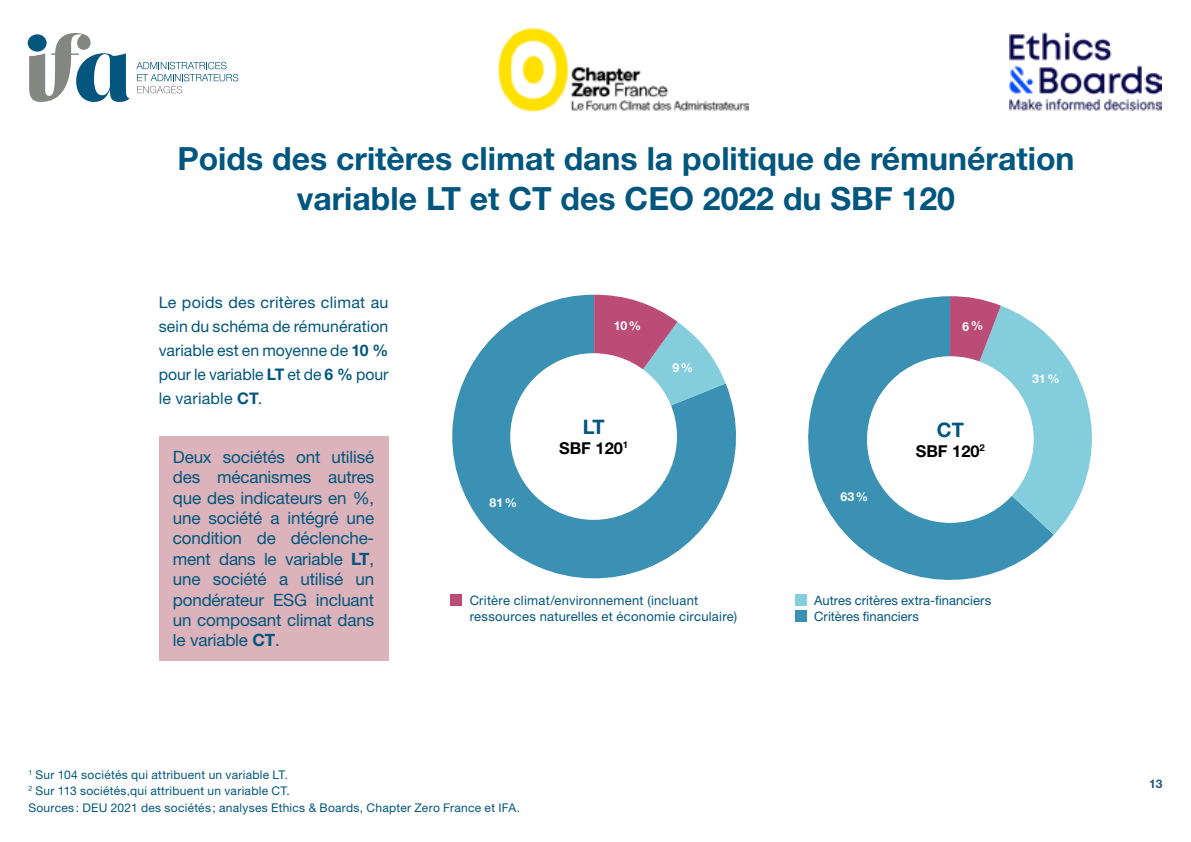
<style>
.page{position:relative;width:1191px;height:842px;background:#fff}
.page>*{position:absolute;margin:0;border:0;box-sizing:border-box;transform-origin:0 0}
.t1{font:700 32px/40px "Helvetica Neue LT Std";color:#00567e;text-align:center}
.t2{font:700 20px "Helvetica Neue LT Std";color:#00567e}
.t3{font:17px/20.4px "Helvetica Neue LT Std";letter-spacing:-.01em;color:#00567e;text-align:justify}
.t4{font:700 16.4px "Helvetica Neue LT Std";color:#000}
.t5{font:16px/24px "Helvetica Neue LT Std";color:#00567e;text-align:justify}
.t6{font:13px/16px "Helvetica Neue LT Std";letter-spacing:.015em;color:#00567e}
.t7{font:700 12.4px "Helvetica Neue LT Std";color:#fff}
.t8{font:12px/16px "Helvetica Neue LT Std";letter-spacing:.02em;color:#00567e}
.t9{font:700 12px "Helvetica Neue LT Std";color:#23567c}
.s1{font-weight:700}
</style>
<div class="page">
<img style="left:1009px;top:32px;width:152px;height:79px">
<svg style="left:29px;top:33px;width:101px;height:69px"></svg>
<svg style="left:136px;top:62px;width:102px;height:31px"></svg>
<img style="left:498px;top:28px;width:251px;height:84px">
<svg style="left:806px;top:296px;width:247px;height:299px;fill:#3a91b3"></svg>
<svg style="left:450px;top:295px;width:286px;height:302px;fill:#3a91b3"></svg>
<svg style="left:594px;top:295px;width:131px;height:141px"></svg>
<div style="left:451px;top:594px;width:11px;height:11px;background:#bb4c75"></div>
<div style="left:795px;top:594px;width:11px;height:11px;background:#83cddc"></div>
<div style="left:795px;top:610px;width:11px;height:11px;background:#3a91b3"></div>
<div style="left:867px;top:356px;width:166px;height:167px;background:#fff;border-radius:50%"></div>
<div style="left:510px;top:353px;width:167px;height:167px;background:#fff;border-radius:50%"></div>
<div style="left:159px;top:436px;width:229px;height:225px;background:#dcb3ba"></div>
<svg style="left:950px;top:296px;width:142px;height:239px"></svg>
<h1 class="t1" style="left:177px;top:138px;width:898px">Poids des critères climat dans la politique de rémunération variable LT et CT des CEO 2022 du SBF 120</h1>
<p class="t5" style="left:159px;top:290px;width:231px">Le poids des critères climat au sein du schéma de rémunération variable est en moyenne de <span class="s1">10 % </span>pour le variable <span class="s1">LT</span> et de <span class="s1">6 %</span> pour le variable <span class="s1">CT</span>.</p>
<p class="t3" style="left:173px;top:446px;width:203px">Deux sociétés ont utilisé des mécanismes autres que des indicateurs en %, une société a intégré une condition de déclenche&shy;ment dans le variable <span class="s1">LT</span>, une société a utilisé un pondérateur ESG incluant un composant climat dans le variable <span class="s1">CT</span>.</p>
<p class="t7" style="left:489px;top:495px;width:29px">81%</p>
<p class="t7" style="left:614px;top:318px;width:29px">10%</p>
<p class="t2" style="left:582px;top:414px;width:23px">LT</p>
<p class="t4" style="left:559px;top:437px;width:71px">SBF 120<sup>1</sup></p>
<p class="t7" style="left:672px;top:360px;width:22px">9%</p>
<p class="t7" style="left:840px;top:489px;width:29px">63%</p>
<p class="t2" style="left:936px;top:417px;width:29px">CT</p>
<p class="t4" style="left:915px;top:441px;width:71px">SBF 120<sup>2</sup></p>
<p class="t6" style="left:470px;top:592px;width:269px">Critère climat/environnement (incluant ressources naturelles et économie circulaire)</p>
<p class="t6" style="left:814px;top:592px;width:178px">Autres critères extra-financiers<br>Critères financiers</p>
<p class="t7" style="left:1032px;top:371px;width:29px">31%</p>
<p class="t8" style="left:28px;top:766px;width:263px"><sup>1</sup> Sur 104 sociétés qui attribuent un variable LT.<br><sup>2</sup> Sur 113 sociétés,qui attribuent un variable CT.</p>
<p class="t8" style="left:28px;top:800px;width:493px">Sources: DEU 2021 des sociétés; analyses Ethics &amp; Boards, Chapter Zero France et IFA.</p>
<p class="t9" style="left:1149px;top:776px;width:15px">13</p>
</div>
